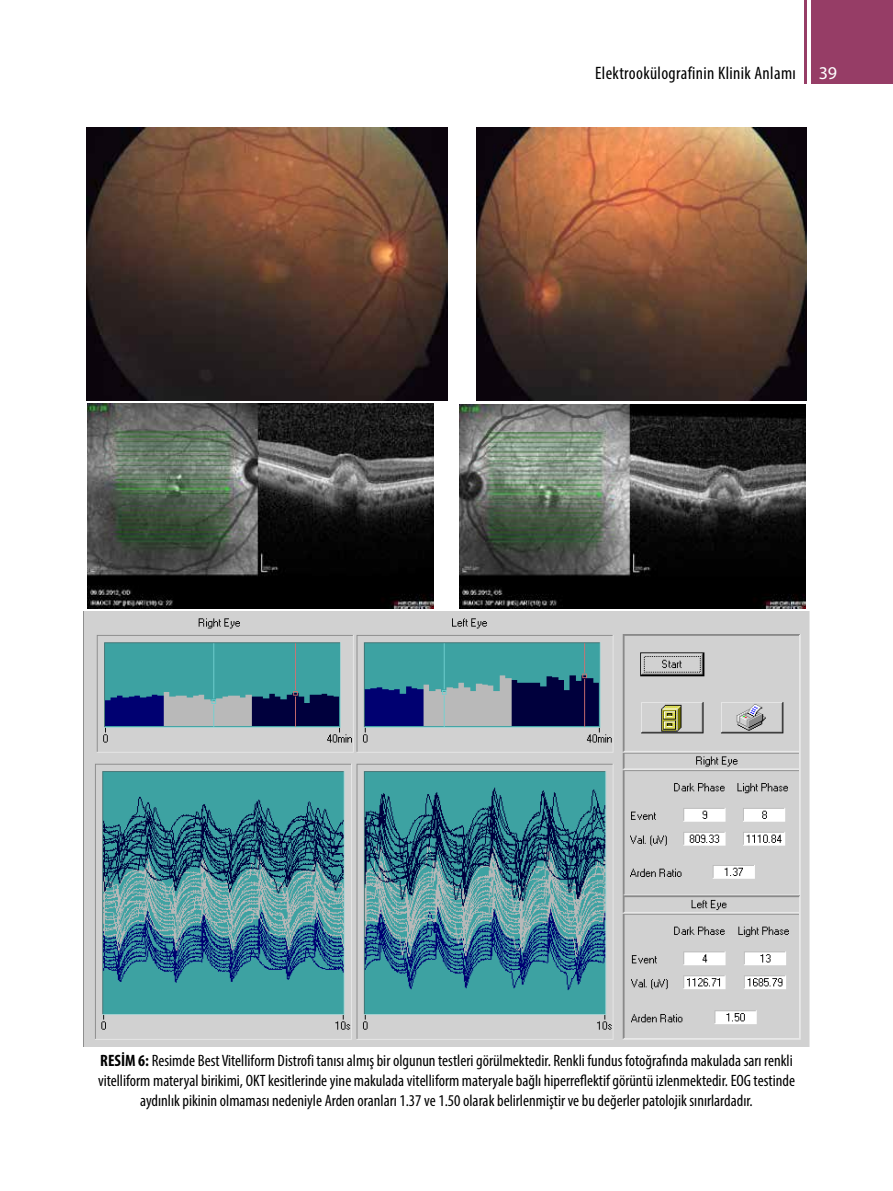
<style>
.page{position:relative;width:893px;height:1191px;background:#fff}
.page>*{position:absolute;margin:0;border:0;box-sizing:border-box;transform-origin:0 0}
.t1{font:condensed 18px "Myriad Pro";letter-spacing:.02em;color:#000}
.t2{font:18px "Myriad Pro";color:#fff}
.t3{font:condensed 16.5px/19.8px "Myriad Pro";color:#000;text-align:center}
.s1{font-weight:700}
</style>
<div class="page">
<div style="left:811px;top:0;width:82px;height:84px;background:#963d66"></div>
<hr style="left:804px;top:0;width:3px;height:84px;background:#963d66">
<img style="left:87px;top:128px;width:361px;height:272px">
<img style="left:477px;top:128px;width:329px;height:272px">
<img style="left:87px;top:404px;width:347px;height:204px">
<img style="left:460px;top:404px;width:346px;height:204px">
<img style="left:84px;top:612px;width:725px;height:434px">
<p class="t1" style="left:595px;top:62px;width:202px">Elektrookülografinin Klinik Anlamı</p>
<p class="t2" style="left:819px;top:61px;width:20px">39</p>
<p class="t3" style="left:98px;top:1050px;width:698px"><span class="s1">RESİM 6:</span> Resimde Best Vitelliform Distrofi tanısı almış bir olgunun testleri görülmektedir. Renkli fundus fotoğrafında makulada sarı renkli vitelliform materyal birikimi, OKT kesitlerinde yine makulada vitelliform materyale bağlı hiperreflektif görüntü izlenmektedir. EOG testinde aydınlık pikinin olmaması nedeniyle Arden oranları 1.37 ve 1.50 olarak belirlenmiştir ve bu değerler patolojik sınırlardadır.</p>
</div>
